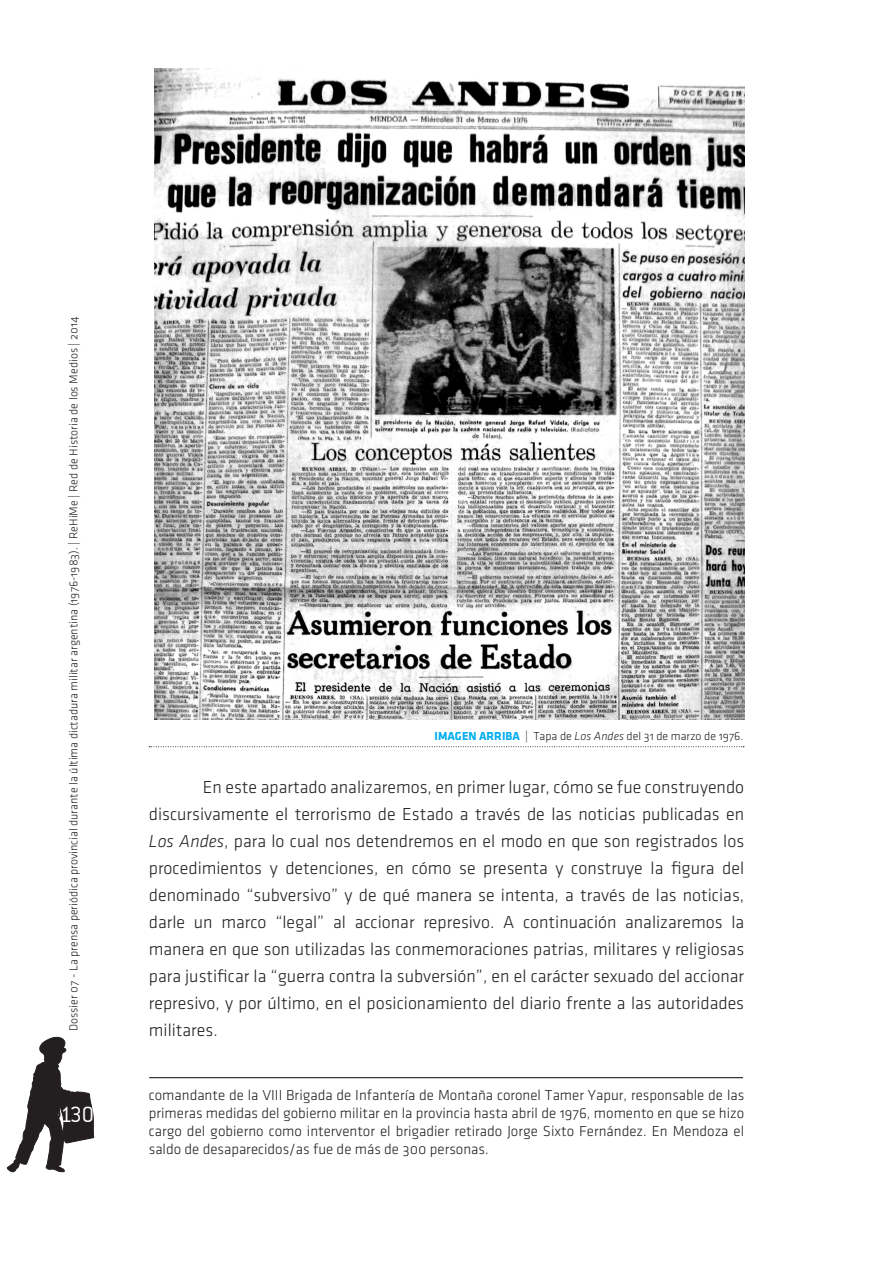
<style>
.page{position:relative;width:893px;height:1263px;background:#fff}
.page>*{position:absolute;margin:0;border:0;box-sizing:border-box;transform-origin:0 0}
.t1{font:24px "Conduit ITCTT Light";color:#fff}
.t2{font:18px/27px "Klavika Light OSF";color:#231f20;text-align:justify}
.t3{font:15px/18px "Klavika Light OSF";color:#231f20;text-align:justify}
.t4{font:12px "Klavika Light OSF";color:#231f20}
.s1{font-family:"Klavika";font-weight:700;color:#00aeef}
.s2{font-family:"Klavika";font-weight:300;font-style:italic}
</style>
<div class="page">
<svg style="left:6px;top:1036px;width:88px;height:136px"></svg>
<img style="left:154px;top:68px;width:590px;height:652px">
<svg style="left:149px;top:746px;width:595px;height:1px"></svg>
<hr style="left:149px;top:1077px;width:594px;height:1px;background:#231f20">
<p class="t4" style="left:67px;top:1031px;width:716px;rotate:-90deg">Dossier 07 - La prensa periódica provincial durante la última dictadura militar argentina (1976-1983). | ReHiMe | Red de Historia de los Medios | 2014</p>
<p class="t1" style="left:60px;top:1101px;width:36px">130</p>
<p class="t4" style="left:435px;top:730px;width:310px"><span class="s1">IMAGEN ARRIBA</span> | Tapa de <span class="s2">Los Andes</span> del 31 de marzo de 1976.</p>
<p class="t2" style="left:149px;top:773px;width:597px;text-indent:54px">En este apartado analizaremos, en primer lugar, cómo se fue construyendo discursivamente el terrorismo de Estado a través de las noticias publicadas en <span class="s2">Los Andes</span>, para lo cual nos detendremos en el modo en que son registrados los procedimientos y detenciones, en cómo se presenta y construye la figura del denominado “subversivo” y de qué manera se intenta, a través de las noticias, darle un marco “legal” al accionar represivo. A continuación analizaremos la manera en que son utilizadas las conmemoraciones patrias, militares y religiosas para justificar la “guerra contra la subversión”, en el carácter sexuado del accionar represivo, y por último, en el posicionamiento del diario frente a las autoridades militares.</p>
<p class="t3" style="left:149px;top:1086px;width:597px">comandante de la VIII Brigada de Infantería de Montaña coronel Tamer Yapur, responsable de las primeras medidas del gobierno militar en la provincia hasta abril de 1976, momento en que se hizo cargo del gobierno como interventor el brigadier retirado Jorge Sixto Fernández. En Mendoza el saldo de desaparecidos/as fue de más de 300 personas.</p>
</div>
